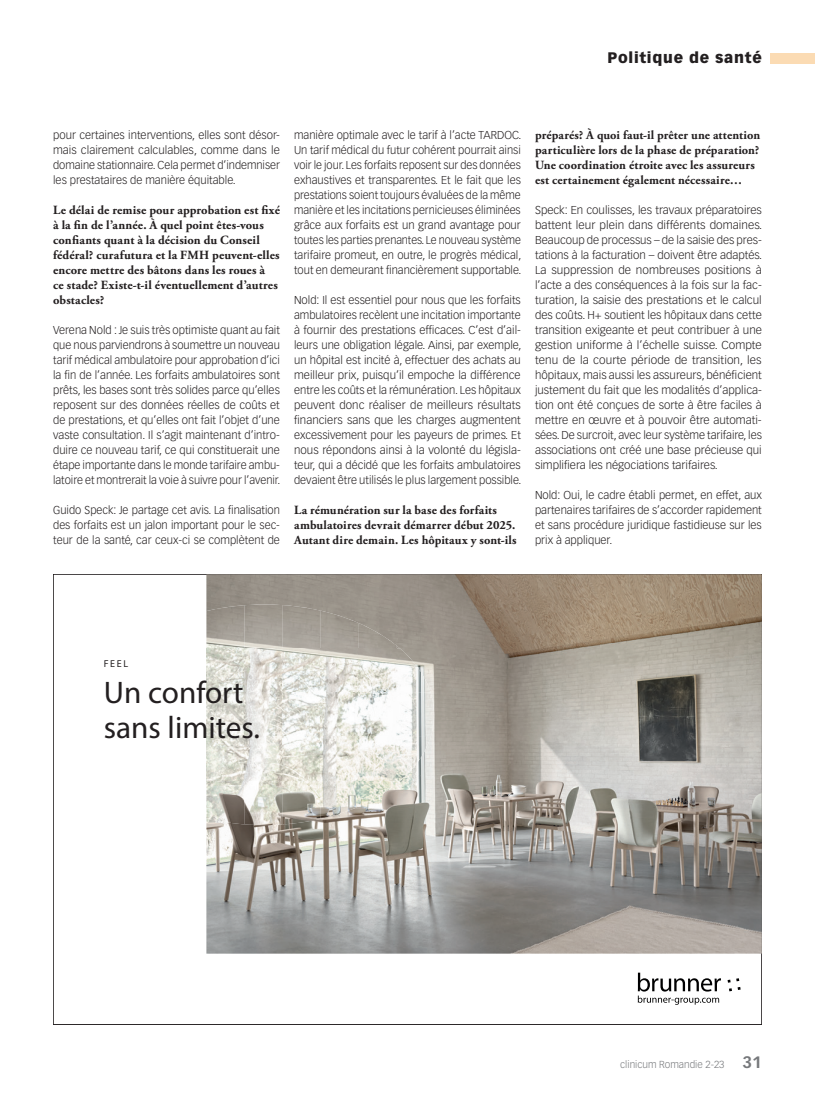
<style>
.page{position:relative;width:815px;height:1099px;background:#fff}
.page>*{position:absolute;margin:0;border:0;box-sizing:border-box;transform-origin:0 0}
.t1{font:31.25px/35px "Myriad Pro";color:#231f20}
.t2{font:900 15px "Vectora LT Std";letter-spacing:.05em;color:#231f20}
.Interviewfragen_ohne_Abstand{font:700 12.5px/15px "Adobe Garamond Pro";letter-spacing:.01em;color:#231f20}
.Lauftext{font:300 11.25px/15px "Vectora LT Std";color:#231f20;text-align:justify}
.t3{font:300 10px "Vectora LT Std";color:#76787b}
.t4{font:10px "Myriad Pro";color:#231f20}
.s1{font-weight:700;font-size:16.25px}
</style>
<div class="page">
<div style="left:770px;top:53px;width:45px;height:10px;background:#fbdbb3"></div>
<img style="left:206px;top:574px;width:556px;height:379px">
<svg style="left:728px;top:978px;width:13px;height:13px"></svg>
<svg style="left:638px;top:972px;width:83px;height:32px"></svg>
<img style="left:206px;top:604px;width:114px;height:44px">
<img style="left:320px;top:610px;width:38px;height:38px">
<img style="left:358px;top:622px;width:38px;height:26px">
<svg style="left:396px;top:645px;width:4px;height:3px"></svg>
<img style="left:206px;top:648px;width:225px;height:44px">
<img style="left:206px;top:692px;width:228px;height:45px">
<img style="left:206px;top:736px;width:225px;height:45px">
<img style="left:206px;top:781px;width:114px;height:44px">
<img style="left:320px;top:781px;width:38px;height:38px">
<img style="left:358px;top:781px;width:38px;height:25px">
<svg style="left:396px;top:781px;width:4px;height:3px"></svg>
<h2 class="t2" style="left:608px;top:49px;width:156px">Politique de santé</h2>
<p class="Lauftext" style="left:53px;top:128px;width:228px">pour certaines interventions, elles sont désor&shy;mais clairement calculables, comme dans le domaine stationnaire. Cela permet d’indemniser les prestataires de manière équitable.</p>
<p class="Interviewfragen_ohne_Abstand" style="left:53px;top:203px;width:228px">Le délai de remise pour approbation est fixé à la fin de l’année. À quel point êtes-vous confiants quant à la décision du Conseil fédéral? curafutura et la FMH peuvent-elles encore mettre des bâtons dans les roues à<br>ce stade? Existe-t-il éventuellement d’autres obstacles?</p>
<p class="Lauftext" style="left:53px;top:323px;width:229px">Verena Nold : Je suis très optimiste quant au fait que nous parviendrons à soumettre un nouveau tarif médical ambulatoire pour approbation d’ici la fin de l’année. Les forfaits ambulatoires sont prêts, les bases sont très solides parce qu’elles reposent sur des données réelles de coûts et de prestations, et qu’elles ont fait l’objet d’une vaste consultation. Il s’agit maintenant d’intro&shy;duire ce nouveau tarif, ce qui constituerait une étape importante dans le monde tarifaire ambu&shy;latoire et montrerait la voie à suivre pour l’avenir.</p>
<p class="Lauftext" style="left:53px;top:503px;width:228px">Guido Speck: Je partage cet avis. La finalisation des forfaits est un jalon important pour le sec&shy;teur de la santé, car ceux-ci se complètent de</p>
<p class="Lauftext" style="left:294px;top:128px;width:229px">manière optimale avec le tarif à l’acte TARDOC.<br>Un tarif médical du futur cohérent pourrait ainsi voir le jour. Les forfaits reposent sur des données exhaustives et transparentes. Et le fait que les prestations soient toujours évaluées de la même manière et les incitations pernicieuses éliminées grâce aux forfaits est un grand avantage pour toutes les parties prenantes. Le nouveau système tarifaire promeut, en outre, le progrès médical, tout en demeurant financièrement supportable.</p>
<p class="Lauftext" style="left:294px;top:293px;width:229px">Nold: Il est essentiel pour nous que les forfaits ambulatoires recèlent une incitation importante à fournir des prestations efficaces. C’est d’ail&shy;leurs une obligation légale. Ainsi, par exemple, un hôpital est incité à, effectuer des achats au meilleur prix, puisqu’il empoche la différence entre les coûts et la rémunération. Les hôpitaux peuvent donc réaliser de meilleurs résultats financiers sans que les charges augmentent excessivement pour les payeurs de primes. Et nous répondons ainsi à la volonté du législa&shy;teur, qui a décidé que les forfaits ambulatoires devaient être utilisés le plus largement possible.</p>
<p class="Interviewfragen_ohne_Abstand" style="left:294px;top:503px;width:224px">La rémunération sur la base des forfaits ambulatoires devrait démarrer début 2025.<br>Autant dire demain. Les hôpitaux y sont-ils</p>
<p class="Interviewfragen_ohne_Abstand" style="left:535px;top:128px;width:227px">préparés? À quoi faut-il prêter une attention particulière lors de la phase de préparation?<br>Une coordination étroite avec les assureurs est certainement également nécessaire…</p>
<p class="Lauftext" style="left:535px;top:203px;width:229px">Speck: En coulisses, les travaux préparatoires battent leur plein dans différents domaines.<br>Beaucoup de processus – de la saisie des pres&shy;tations à la facturation – doivent être adaptés.<br>La suppression de nombreuses positions à l’acte a des conséquences à la fois sur la fac&shy;turation, la saisie des prestations et le calcul des coûts. H+ soutient les hôpitaux dans cette transition exigeante et peut contribuer à une gestion uniforme à l’échelle suisse. Compte tenu de la courte période de transition, les hôpitaux, mais aussi les assureurs, bénéficient justement du fait que les modalités d’applica&shy;tion ont été conçues de sorte à être faciles à mettre en œuvre et à pouvoir être automati&shy;sées. De surcroit, avec leur système tarifaire, les associations ont créé une base précieuse qui simplifiera les négociations tarifaires.</p>
<p class="Lauftext" style="left:535px;top:488px;width:228px">Nold: Oui, le cadre établi permet, en effet, aux partenaires tarifaires de s’accorder rapidement et sans procédure juridique fastidieuse sur les prix à appliquer.</p>
<p class="t4" style="left:104px;top:657px;width:26px">FEEL</p>
<p class="t1" style="left:104px;top:674px;width:158px">Un confort sans limites.</p>
<p class="t3" style="left:620px;top:1058px;width:143px">clinicum Romandie 2-23 <span class="s1">31</span></p>
</div>
